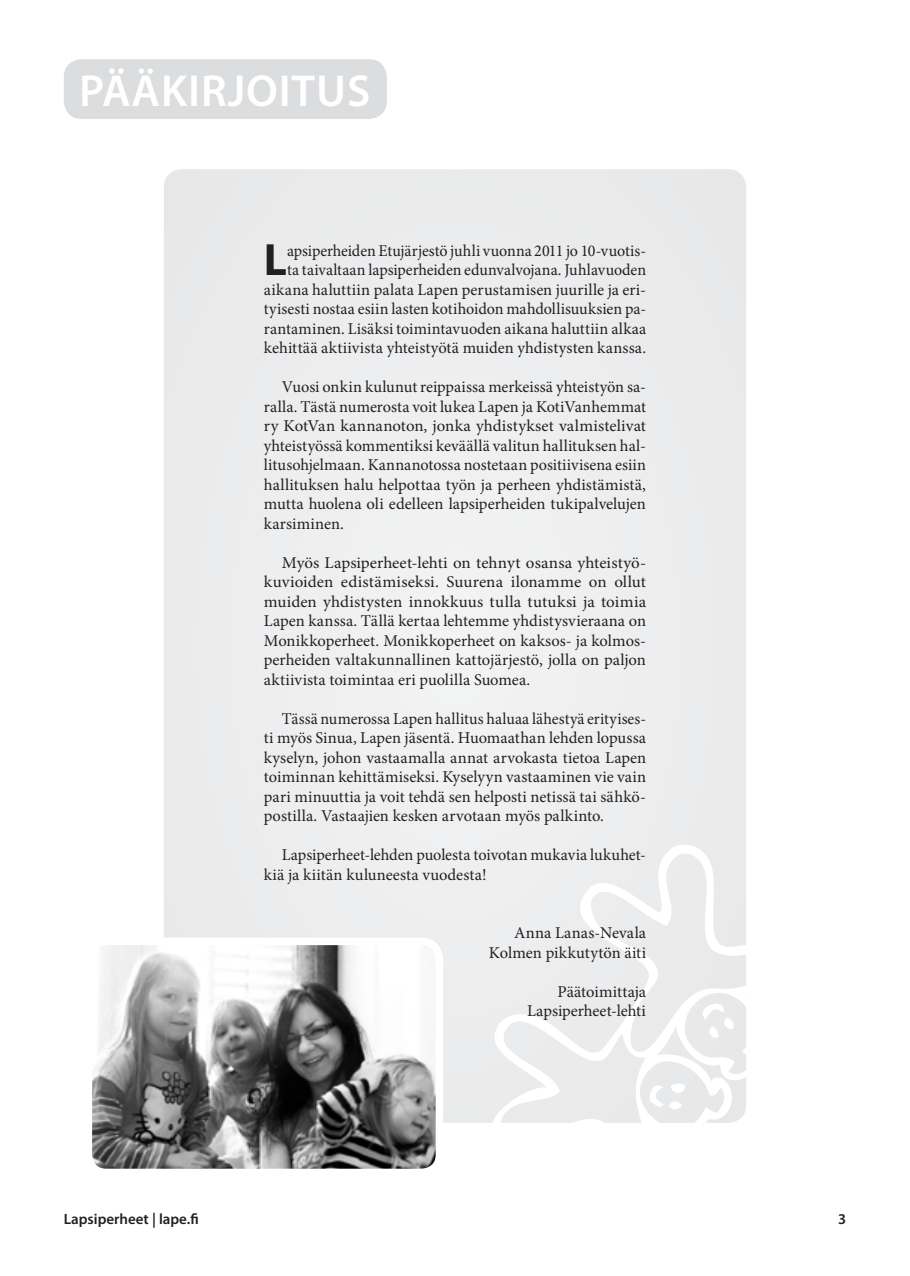
<style>
.page{position:relative;width:910px;height:1276px;background:#fff}
.page>*{position:absolute;margin:0;border:0;box-sizing:border-box;transform-origin:0 0}
.t1{font:700 45.45px "Myriad Pro";color:#231f20}
.t2{font:600 45px "Myriad Pro";color:#fff}
.t3{font:16.5px/19.5px "Minion Pro";color:#231f20;text-align:right}
.t4{font:600 15px "Myriad Pro";color:#231f20}
</style>
<div class="page">
<div style="left:164px;top:169px;width:582px;height:954px;background:#ededee;border-radius:18px"></div>
<svg style="left:493px;top:845px;width:253px;height:278px"></svg>
<svg style="left:697px;top:1003px;width:38px;height:35px"></svg>
<svg style="left:671px;top:1083px;width:15px;height:9px"></svg>
<svg style="left:648px;top:1085px;width:15px;height:22px"></svg>
<div style="left:669px;top:1101px;width:13px;height:8px;background:#fff;border-radius:50%"></div>
<div style="left:64px;top:59px;width:323px;height:60px;background:#dcdddf;border-radius:18px"></div>
<img style="left:94px;top:946px;width:340px;height:221px">
<div style="left:85px;top:937px;width:358px;height:239px;border:8px solid #fff;border-radius:18px"></div>
<h2 class="t2" style="left:79px;top:62px;width:223px">Pääkirjoitus</h2>
<p class="t3" style="left:264px;top:241px;width:384px">apsiperheiden Etujärjestö juhli vuonna 2011 jo 10-vuotis-<br>ta taivaltaan lapsiperheiden edunvalvojana. Juhlavuoden aikana haluttiin palata Lapen perustamisen juurille ja eri&shy;tyisesti nostaa esiin lasten kotihoidon mahdollisuuksien pa&shy;rantaminen. Lisäksi toimintavuoden aikana haluttiin alkaa kehittää aktiivista yhteistyötä muiden yhdistysten kanssa.</p>
<p class="t3" style="left:264px;top:377px;width:384px;text-align:justify;text-indent:18px">Vuosi onkin kulunut reippaissa merkeissä yhteistyön sa&shy;ralla. Tästä numerosta voit lukea Lapen ja KotiVanhemmat ry KotVan kannanoton, jonka yhdistykset valmistelivat yhteistyössä kommentiksi keväällä valitun hallituksen hal&shy;litusohjelmaan. Kannanotossa nostetaan positiivisena esiin hallituksen halu helpottaa työn ja perheen yhdistämistä, mutta huolena oli edelleen lapsiperheiden tukipalvelujen karsiminen.</p>
<p class="t3" style="left:264px;top:553px;width:384px;text-align:justify;text-indent:18px">Myös Lapsiperheet-lehti on tehnyt osansa yhteistyö&shy;kuvioiden edistämiseksi. Suurena ilonamme on ollut muiden yhdistysten innokkuus tulla tutuksi ja toimia Lapen kanssa. Tällä kertaa lehtemme yhdistysvieraana on Monikkoperheet. Monikkoperheet on kaksos- ja kolmos&shy;perheiden valtakunnallinen kattojärjestö, jolla on paljon aktiivista toimintaa eri puolilla Suomea.</p>
<p class="t3" style="left:264px;top:709px;width:384px;text-align:justify;text-indent:18px">Tässä numerossa Lapen hallitus haluaa lähestyä erityises&shy;ti myös Sinua, Lapen jäsentä. Huomaathan lehden lopussa kyselyn, johon vastaamalla annat arvokasta tietoa Lapen toiminnan kehittämiseksi. Kyselyyn vastaaminen vie vain pari minuuttia ja voit tehdä sen helposti netissä tai sähkö&shy;postilla. Vastaajien kesken arvotaan myös palkinto.</p>
<p class="t3" style="left:264px;top:845px;width:384px;text-align:left;text-indent:18px">Lapsiperheet-lehden puolesta toivotan mukavia lukuhet&shy;kiä ja kiitän kuluneesta vuodesta!</p>
<h1 class="t1" style="left:264px;top:230px;width:25px">L</h1>
<p class="t3" style="left:489px;top:923px;width:159px">Anna Lanas-Nevala<br>Kolmen pikkutytön äiti</p>
<p class="t3" style="left:527px;top:982px;width:120px">Päätoimittaja<br>Lapsiperheet-lehti</p>
<p class="t4" style="left:64px;top:1209px;width:136px">Lapsiperheet | lape.fi</p>
<p class="t4" style="left:838px;top:1209px;width:10px">3</p>
</div>
